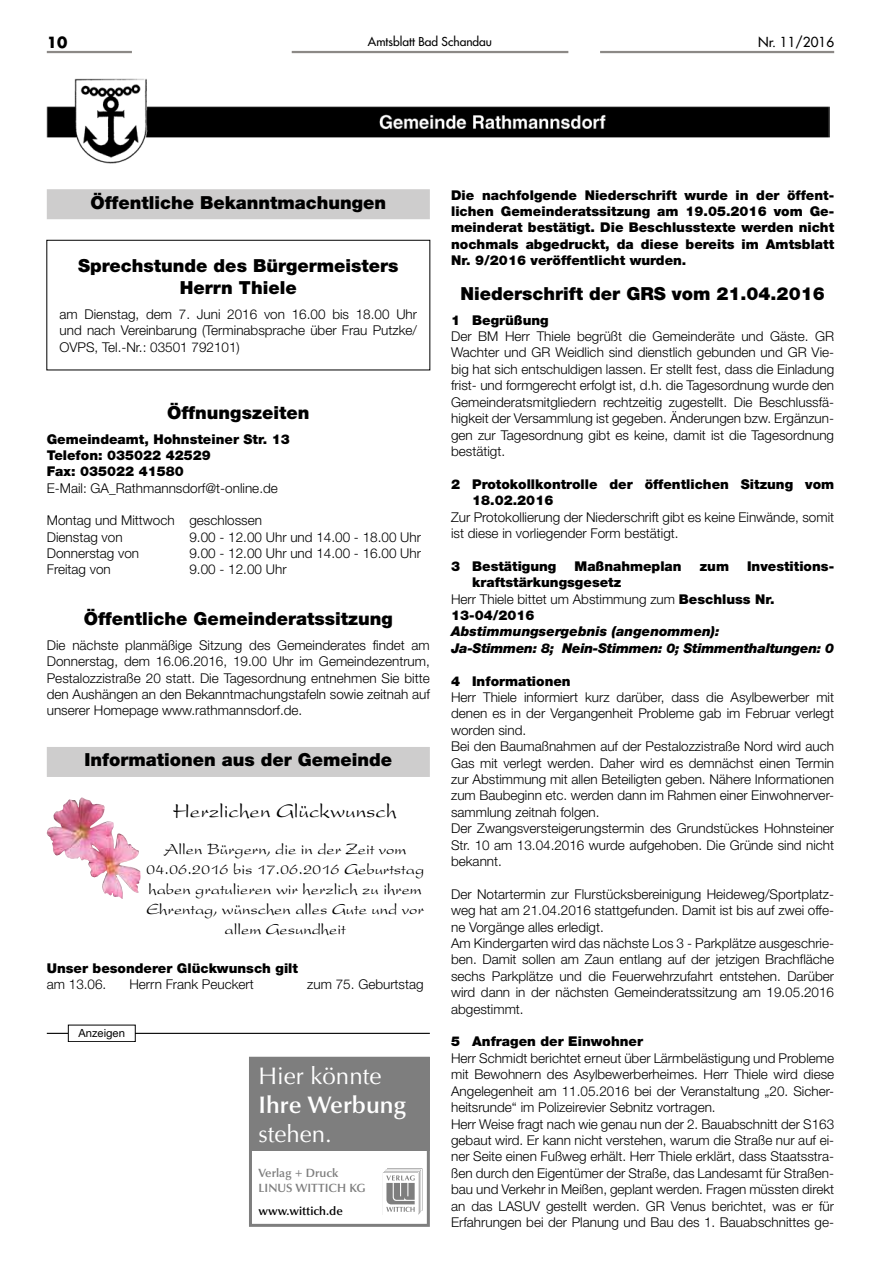
<style>
.page{position:relative;width:881px;height:1263px;background:#fff}
.page>*{position:absolute;margin:0;border:0;box-sizing:border-box;transform-origin:0 0}
.t1{font:24px "Optima LT";color:#fff}
.t2{font:600 24px "Optima LT";color:#fff}
.t3{font:21px "Present";color:#000}
.t4{font:900 18px/21.8px "Helvetica Neue LT";color:#000;text-align:center}
.t5{font:16.5px/20px "Present";color:#000;text-align:center}
.t6{font:700 15px "Futura LT";color:#000}
.t7{font:300 13.5px/16.4px "Helvetica Neue LT";color:#000}
.t8{font:900 13.5px/16.4px "Helvetica Neue LT";color:#000}
.t9{font:italic 900 13.5px/16.4px "Helvetica Neue LT";letter-spacing:-.02em;color:#000}
.t10{font:13.5px "Futura LT";color:#000}
.t11{font:600 12px/14.9px "Optima LT";color:#7e7e7e}
.t12{font:12px "Futura LT";color:#000}
.t13{font:600 12px "Optima LT";color:#000}
.t14{font:11.25px "Helvetica Neue LT";color:#000}
.s1{font-weight:300}
</style>
<div class="page">
<hr style="left:291px;top:51px;width:277px;height:2px;background:#8c8986">
<hr style="left:47px;top:51px;width:85px;height:2px;background:#8c8986">
<hr style="left:600px;top:51px;width:233px;height:2px;background:#8c8986">
<img style="left:47px;top:79px;width:782px;height:85px">
<div style="left:47px;top:189px;width:382px;height:30px;background:#cecdcd"></div>
<div style="left:47px;top:747px;width:382px;height:30px;background:#cecdcd"></div>
<div style="left:46px;top:240px;width:384px;height:130px;border:1px solid #000"></div>
<img style="left:47px;top:799px;width:33px;height:60px">
<div style="left:249px;top:1057px;width:180px;height:94px;background:#7e7e7e"></div>
<div style="left:249px;top:1057px;width:180px;height:170px;border:3px solid #7e7e7e"></div>
<svg style="left:383px;top:1168px;width:39px;height:47px"></svg>
<hr style="left:47px;top:1033px;width:382px;height:1px;background:#000">
<div style="left:68px;top:1025px;width:67px;height:17px;background:#fff"></div>
<div style="left:68px;top:1025px;width:67px;height:17px;border:1px solid #000"></div>
<p class="t6" style="left:47px;top:33px;width:22px">10</p>
<p class="t12" style="left:368px;top:33px;width:126px">Amtsblatt Bad Schandau</p>
<p class="t10" style="left:757px;top:33px;width:78px">Nr. 11/2016</p>
<h3 class="t4" style="left:90px;top:191px;width:297px">Öffentliche Bekanntmachungen</h3>
<h3 class="t4" style="left:78px;top:255px;width:322px">Sprechstunde des Bürgermeisters<br>Herrn Thiele</h3>
<p class="t7" style="left:60px;top:306px;width:359px;text-align:justify">am Dienstag, dem 7. Juni 2016 von 16.00 bis 18.00 Uhr und nach Vereinbarung (Terminabsprache über Frau Putzke/ OVPS, Tel.-Nr.: 03501 792101)</p>
<h3 class="t4" style="left:167px;top:401px;width:144px">Öffnungszeiten</h3>
<p class="t8" style="left:47px;top:430px;width:244px">Gemeindeamt, Hohnsteiner Str. 13<br>Telefon: 035022 42529<br>Fax: 035022 41580</p>
<p class="t7" style="left:47px;top:479px;width:232px">E-Mail: GA_Rathmannsdorf@t-online.de</p>
<p class="t7" style="left:47px;top:512px;width:217px">Montag und Mittwoch geschlossen<br>Dienstag von</p>
<p class="t7" style="left:189px;top:528px;width:233px">9.00 - 12.00 Uhr und 14.00 - 18.00 Uhr</p>
<p class="t7" style="left:47px;top:545px;width:94px">Donnerstag von</p>
<p class="t7" style="left:189px;top:545px;width:233px">9.00 - 12.00 Uhr und 14.00 - 16.00 Uhr</p>
<p class="t7" style="left:47px;top:561px;width:66px">Freitag von</p>
<p class="t7" style="left:189px;top:561px;width:99px">9.00 - 12.00 Uhr</p>
<h3 class="t4" style="left:84px;top:608px;width:310px">Öffentliche Gemeinderatssitzung</h3>
<p class="t7" style="left:47px;top:637px;width:384px;text-align:justify">Die nächste planmäßige Sitzung des Gemeinderates findet am Donnerstag, dem 16.06.2016, 19.00 Uhr im Gemeindezentrum, Pestalozzistraße 20 statt. Die Tagesordnung entnehmen Sie bitte den Aushängen an den Bekanntmachungstafeln sowie zeitnah auf unserer Homepage www.rathmannsdorf.de.</p>
<h3 class="t4" style="left:84px;top:749px;width:309px">Informationen aus der Gemeinde</h3>
<h2 class="t3" style="left:173px;top:799px;width:224px">Herzlichen Glückwunsch</h2>
<p class="t5" style="left:146px;top:839px;width:279px">Allen Bürgern, die in der Zeit vom 04.06.2016 bis 17.06.2016 Geburtstag haben gratulieren wir herzlich zu ihrem Ehrentag, wünschen alles Gute und vor allem Gesundheit</p>
<p class="t8" style="left:47px;top:960px;width:253px">Unser besonderer Glückwunsch gilt</p>
<p class="t7" style="left:47px;top:976px;width:61px">am 13.06.</p>
<p class="t7" style="left:129px;top:976px;width:126px">Herrn Frank Peuckert</p>
<p class="t7" style="left:307px;top:976px;width:118px">zum 75. Geburtstag</p>
<p class="t14" style="left:79px;top:1026px;width:48px">Anzeigen</p>
<h1 class="t1" style="left:258px;top:1062px;width:124px">Hier könnte</h1>
<h1 class="t2" style="left:258px;top:1091px;width:149px">Ihre Werbung</h1>
<h1 class="t1" style="left:258px;top:1119px;width:75px">stehen.</h1>
<p class="t11" style="left:258px;top:1166px;width:109px">Verlag + Druck<br>LINUS WITTICH KG</p>
<p class="t13" style="left:258px;top:1204px;width:86px">www.wittich.de</p>
<p class="t8" style="left:451px;top:187px;width:384px;text-align:justify">Die nachfolgende Niederschrift wurde in der öffent&shy;lichen Gemeinderatssitzung am 19.05.2016 vom Ge&shy;meinderat bestätigt. Die Beschlusstexte werden nicht nochmals abgedruckt, da diese bereits im Amtsblatt Nr. 9/2016 veröffentlicht wurden.</p>
<h3 class="t4" style="left:460px;top:282px;width:365px">Niederschrift der GRS vom 21.04.2016</h3>
<p class="t8" style="left:451px;top:312px;width:99px">1 Begrüßung</p>
<p class="t7" style="left:451px;top:328px;width:384px;text-align:justify">Der BM Herr Thiele begrüßt die Gemeinderäte und Gäste. GR Wachter und GR Weidlich sind dienstlich gebunden und GR Vie&shy;big hat sich entschuldigen lassen. Er stellt fest, dass die Einladung frist- und formgerecht erfolgt ist, d.h. die Tagesordnung wurde den Gemeinderatsmitgliedern rechtzeitig zugestellt. Die Beschlussfä&shy;higkeit der Versammlung ist gegeben. Änderungen bzw. Ergänzun&shy;gen zur Tagesordnung gibt es keine, damit ist die Tagesordnung bestätigt.</p>
<p class="t8" style="left:472px;top:476px;width:363px;text-indent:-21px">2 Protokollkontrolle der öffentlichen Sitzung vom<br>18.02.2016</p>
<p class="t7" style="left:451px;top:508px;width:384px">Zur Protokollierung der Niederschrift gibt es keine Einwände, somit ist diese in vorliegender Form bestätigt.</p>
<p class="t8" style="left:451px;top:558px;width:107px">3 Bestätigung</p>
<p class="t8" style="left:574px;top:558px;width:108px">Maßnahmeplan</p>
<p class="t8" style="left:699px;top:558px;width:31px">zum</p>
<p class="t8" style="left:746px;top:558px;width:88px">Investitions-</p>
<p class="t8" style="left:451px;top:574px;width:325px;text-indent:21px">kraftstärkungsgesetz<br><span class="s1">Herr Thiele bittet um Abstimmung zum</span> Beschluss Nr.<br>13-04/2016</p>
<p class="t9" style="left:451px;top:623px;width:384px">Abstimmungsergebnis (angenommen):<br>Ja-Stimmen: 8; Nein-Stimmen: 0; Stimmenthaltungen: 0</p>
<p class="t8" style="left:451px;top:672px;width:121px">4 Informationen</p>
<p class="t7" style="left:451px;top:689px;width:384px">Herr Thiele informiert kurz darüber, dass die Asylbewerber mit denen es in der Vergangenheit Probleme gab im Februar verlegt worden sind.<br>Bei den Baumaßnahmen auf der Pestalozzistraße Nord wird auch Gas mit verlegt werden. Daher wird es demnächst einen Termin zur Abstimmung mit allen Beteiligten geben. Nähere Informationen zum Baubeginn etc. werden dann im Rahmen einer Einwohnerver&shy;sammlung zeitnah folgen.<br>Der Zwangsversteigerungstermin des Grundstückes Hohnsteiner Str. 10 am 13.04.2016 wurde aufgehoben. Die Gründe sind nicht bekannt.</p>
<p class="t7" style="left:451px;top:885px;width:384px">Der Notartermin zur Flurstücksbereinigung Heideweg/Sportplatz&shy;weg hat am 21.04.2016 stattgefunden. Damit ist bis auf zwei offe&shy;ne Vorgänge alles erledigt.<br>Am Kindergarten wird das nächste Los 3 - Parkplätze ausgeschrie&shy;ben. Damit sollen am Zaun entlang auf der jetzigen Brachfläche sechs Parkplätze und die Feuerwehrzufahrt entstehen. Darüber wird dann in der nächsten Gemeinderatssitzung am 19.05.2016 abgestimmt.</p>
<p class="t8" style="left:451px;top:1033px;width:193px">5 Anfragen der Einwohner</p>
<p class="t7" style="left:451px;top:1050px;width:384px">Herr Schmidt berichtet erneut über Lärmbelästigung und Probleme mit Bewohnern des Asylbewerberheimes. Herr Thiele wird diese Angelegenheit am 11.05.2016 bei der Veranstaltung „20. Sicher&shy;heitsrunde“ im Polizeirevier Sebnitz vortragen.<br>Herr Weise fragt nach wie genau nun der 2. Bauabschnitt der S163 gebaut wird. Er kann nicht verstehen, warum die Straße nur auf ei&shy;ner Seite einen Fußweg erhält. Herr Thiele erklärt, dass Staatsstra&shy;ßen durch den Eigentümer der Straße, das Landesamt für Straßen&shy;bau und Verkehr in Meißen, geplant werden. Fragen müssten direkt an das LASUV gestellt werden. GR Venus berichtet, was er für Erfahrungen bei der Planung und Bau des 1. Bauabschnittes ge-</p>
</div>
